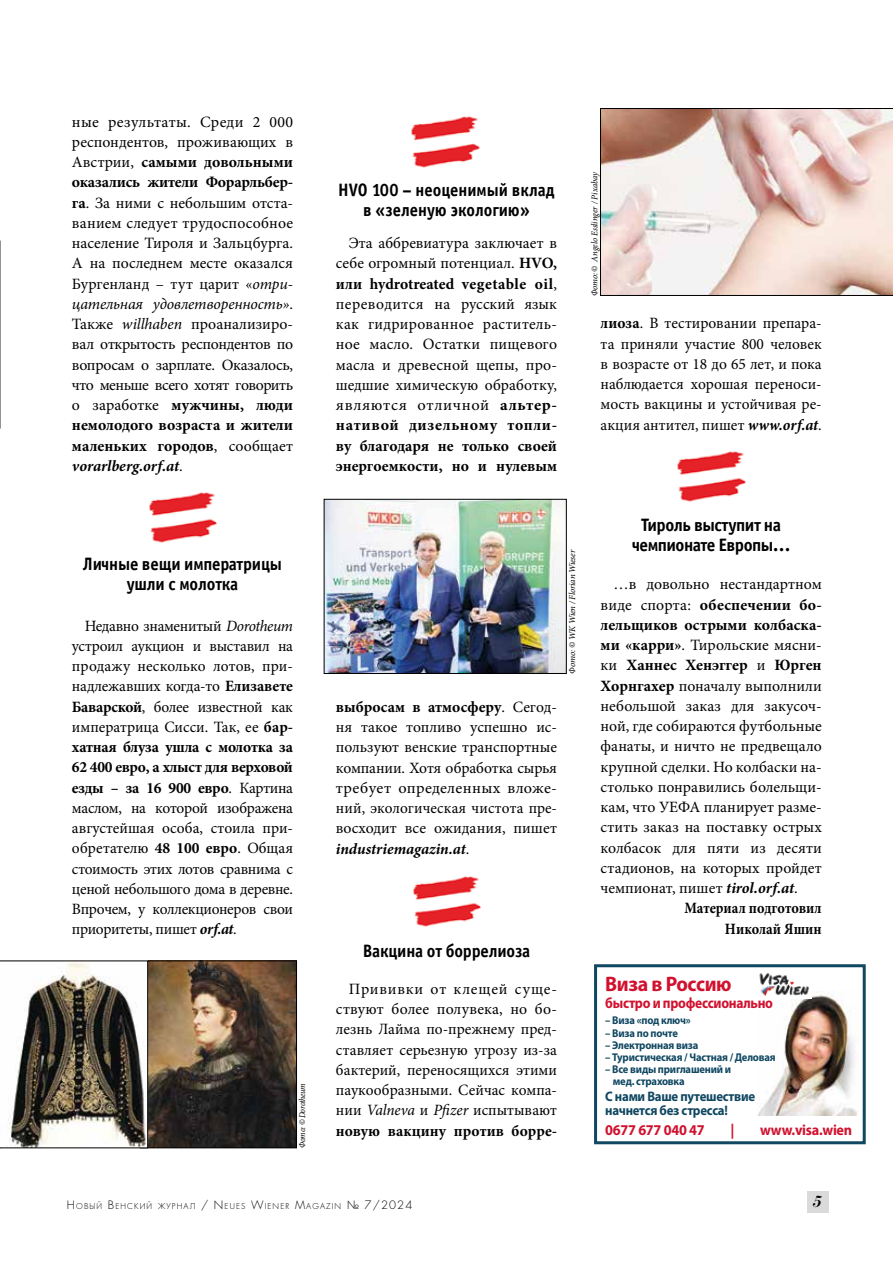
<style>
.page{position:relative;width:893px;height:1263px;background:#fff}
.page>*{position:absolute;margin:0;border:0;box-sizing:border-box;transform-origin:0 0}
.t1{font:700 21px "Myriad Pro";letter-spacing:-.02em;color:#d0122f;scale:.95 1}
.t2{font:18px/20.2px "Officina Sans Bold C";letter-spacing:-.01em;color:#000;text-align:center;scale:.93 1}
.t3{font:18px/20.2px "Officina Sans Bold C";letter-spacing:-.01em;color:#000;text-align:center;scale:.92 1}
.t4{font:18px/20.2px "Officina Sans Bold C";letter-spacing:-.03em;color:#000;text-align:center;scale:.96 1}
.t5{font:italic 16.5px "Paragon Nord C";color:#000}
.t6{font:15.75px/20.2px "Minion Pro";color:#000;text-align:justify}
.t7{font:700 15.75px "Minion Pro";color:#000}
.t8{font:700 15.75px "Minion Pro";color:#000;scale:.9 1}
.t9{font:700 15px "Myriad Pro";letter-spacing:-.02em;color:#d0122f;scale:.95 1}
.t10{font:700 15px "Myriad Pro";letter-spacing:-.02em;color:#d0122f;scale:.9 1}
.t11{font:700 13.8px/13.8px "Myriad Pro";letter-spacing:-.02em;color:#104761;scale:.93 1}
.t12{font:700 11.25px/12px "Myriad Pro";letter-spacing:-.02em;color:#104761;scale:.94 1}
.t13{font:italic 9px "Minion Pro";letter-spacing:-.025em;color:#000}
.t14{font:italic 9px "Minion Pro";letter-spacing:-.025em;color:#000;scale:.91 1}
.t15{font:7.8px "Favorit Light C";letter-spacing:.145em;color:#000}
.s1{font-weight:700}
.s2{font-style:italic}
.s3{font-weight:700;font-style:italic}
.s4{font-weight:400}
.s5{font-size:11.25px}
</style>
<div class="page">
<div style="left:807px;top:1192px;width:21px;height:21px;background:#dadada"></div>
<svg style="left:0;top:241px;width:1px;height:187px"></svg>
<svg style="left:600px;top:108px;width:293px;height:188px"></svg>
<img style="left:326px;top:501px;width:238px;height:170px">
<div style="left:324px;top:499px;width:242px;height:174px;border:1px solid #000"></div>
<img style="left:149px;top:492px;width:68px;height:51px">
<img style="left:677px;top:451px;width:69px;height:51px">
<img style="left:413px;top:876px;width:68px;height:51px">
<img style="left:411px;top:117px;width:69px;height:51px">
<img style="left:148px;top:963px;width:147px;height:183px">
<div style="left:140px;top:961px;width:157px;height:187px;border:1px solid #000"></div>
<svg style="left:0;top:961px;width:148px;height:187px"></svg>
<div style="left:594px;top:964px;width:272px;height:180px;background:#fff;border:3px solid #104761"></div>
<img style="left:757px;top:991px;width:101px;height:124px">
<img style="left:757px;top:973px;width:54px;height:25px">
<p class="t6" style="left:72px;top:112px;width:223px">ные результаты. Среди 2 000 респондентов, проживающих в Австрии, <span class="s1">самыми довольными оказались жители Форарльбер&shy;га</span>. За ними с небольшим отста&shy;ванием следует трудоспособное население Тироля и Зальцбурга.<br>А на последнем месте оказался Бургенланд – тут царит «<span class="s2">отри&shy;цательная удовлетворенность»</span>.<br>Также <span class="s2">willhaben</span> проанализиро&shy;вал открытость респондентов по вопросам о зарплате. Оказалось, что меньше всего хотят говорить о заработке <span class="s1">мужчины, люди немолодого возраста и жители маленьких городов</span>, сообщает <span class="s3">vorarlberg.orf.at</span>.</p>
<p class="t2" style="left:83px;top:554px;width:215px">Личные вещи императрицы ушли с молотка</p>
<p class="t6" style="left:72px;top:616px;width:223px;text-indent:13px">Недавно знаменитый <span class="s2">Dorotheum </span>устроил аукцион и выставил на продажу несколько лотов, при&shy;надлежавших когда-то <span class="s1">Елизавете Баварской</span>, более известной как императрица Сисси. Так, ее <span class="s1">бар&shy;хатная блуза ушла с молотка за 62 400 евро, а хлыст для верховой езды – за 16 900 евро</span>. Картина маслом, на которой изображена августейшая особа, стоила при&shy;обретателю <span class="s1">48 100 евро</span>. Общая стоимость этих лотов сравнима с ценой небольшого дома в деревне.<br>Впрочем, у коллекционеров свои приоритеты, пишет <span class="s3">orf.at</span>.</p>
<p class="t14" style="left:296px;top:1148px;width:73px;rotate:-90deg">Фото: © Dorotheum</p>
<p class="t3" style="left:338px;top:180px;width:237px">HVO 100 – неоценимый вклад в «зеленую экологию»</p>
<p class="t6" style="left:336px;top:233px;width:223px;text-indent:13px">Эта аббревиатура заключает в себе огромный потенциал. <span class="s1">HVO, или hydrotreated vegetable oil</span>, переводится на русский язык как гидрированное раститель&shy;ное масло. Остатки пищевого масла и древесной щепы, про&shy;шедшие химическую обработку, являются отличной <span class="s1">альтер&shy;нативой дизельному топли&shy;ву благодаря не только своей энергоемкости, но и нулевым</span></p>
<p class="t13" style="left:589px;top:296px;width:126px;rotate:-90deg">Фото: © Angelo Esslinger / Pixabay</p>
<p class="t6" style="left:601px;top:313px;width:223px"><span class="s1">лиоза</span>. В тестировании препара&shy;та приняли участие 800 человек в возрасте от 18 до 65 лет, и пока наблюдается хорошая переноси&shy;мость вакцины и устойчивая ре&shy;акция антител, пишет <span class="s3">www.orf.at</span>.</p>
<p class="t6" style="left:336px;top:697px;width:223px"><span class="s1">выбросам в атмосферу</span>. Сегод&shy;ня такое топливо успешно ис&shy;пользуют венские транспортные компании. Хотя обработка сырья требует определенных вложе&shy;ний, экологическая чистота пре&shy;восходит все ожидания, пишет <span class="s3">industriemagazin.at</span>.</p>
<p class="t13" style="left:566px;top:673px;width:125px;rotate:-90deg">Фото: © WK Wien / Florian Wieser</p>
<p class="t2" style="left:363px;top:941px;width:182px">Вакцина от боррелиоза</p>
<p class="t6" style="left:336px;top:979px;width:223px;text-indent:13px">Прививки от клещей суще&shy;ствуют более полувека, но бо&shy;лезнь Лайма по-прежнему пред&shy;ставляет серьезную угрозу из-за бактерий, переносящихся этими паукообразными. Сейчас компа&shy;нии <span class="s2">Valneva</span> и <span class="s2">Pfizer</span> испытывают <span class="s1">новую вакцину против борре-</span></p>
<p class="t4" style="left:632px;top:515px;width:167px">Тироль выступит на чемпионате Европы…</p>
<p class="t6" style="left:613px;top:574px;width:210px">…в довольно нестандартном</p>
<p class="t7" style="left:601px;top:593px;width:223px"><span class="s4">виде спорта:</span> обеспечении бо-</p>
<p class="t7" style="left:601px;top:614px;width:223px">лельщиков острыми колбаска-</p>
<p class="t6" style="left:601px;top:635px;width:223px"><span class="s1">ми «карри»</span>. Тирольские мясни-</p>
<p class="t7" style="left:601px;top:654px;width:223px"><span class="s4">ки</span> Ханнес Хенэггер <span class="s4">и</span> Юрген</p>
<p class="t6" style="left:601px;top:675px;width:223px"><span class="s1">Хорнгахер</span> поначалу выполнили</p>
<p class="t6" style="left:601px;top:696px;width:223px">небольшой заказ для закусоч-</p>
<p class="t6" style="left:601px;top:716px;width:223px">ной, где собираются футбольные</p>
<p class="t6" style="left:601px;top:736px;width:223px">фанаты, и ничто не предвещало</p>
<p class="t6" style="left:601px;top:756px;width:223px">крупной сделки. Но колбаски на-</p>
<p class="t6" style="left:601px;top:777px;width:223px">столько понравились болельщи-</p>
<p class="t6" style="left:601px;top:797px;width:223px">кам, что УЕФА планирует разме-</p>
<p class="t6" style="left:601px;top:817px;width:223px">стить заказ на поставку острых</p>
<p class="t6" style="left:601px;top:837px;width:223px">колбасок для пяти из десяти</p>
<p class="t6" style="left:601px;top:858px;width:223px">стадионов, на которых пройдет</p>
<p class="t6" style="left:601px;top:878px;width:199px">чемпионат, пишет <span class="s3">tirol.orf.at</span>.</p>
<p class="t8" style="left:684px;top:897px;width:154px">Материал подготовил</p>
<p class="t8" style="left:725px;top:917px;width:109px">Николай Яшин</p>
<h1 class="t1" style="left:605px;top:971px;width:134px">Виза в Россию</h1>
<p class="t10" style="left:605px;top:993px;width:188px">быстро и профессионально</p>
<p class="t12" style="left:605px;top:1014px;width:92px">– Виза «под ключ»</p>
<p class="t12" style="left:605px;top:1026px;width:79px">– Виза по почте</p>
<p class="t12" style="left:605px;top:1038px;width:101px">– Электронная виза</p>
<p class="t12" style="left:605px;top:1050px;width:183px">– Туристическая / Частная / Деловая</p>
<p class="t12" style="left:613px;top:1062px;width:127px;text-indent:-8px">– Все виды приглашений и мед. страховка</p>
<p class="t11" style="left:605px;top:1089px;width:163px">С нами Ваше путешествие начнется без стресса!</p>
<p class="t9" style="left:605px;top:1120px;width:106px">0677 677 040 47</p>
<p class="t9" style="left:730px;top:1120px;width:6px">|</p>
<p class="t9" style="left:760px;top:1120px;width:98px">www.visa.wien</p>
<p class="t15" style="left:67px;top:1201px;width:347px"><span class="s5">Н</span>ОВЫЙ <span class="s5">В</span>ЕНСКИЙ ЖУРНАЛ <span class="s5">/</span> <span class="s5">N</span>EUES <span class="s5">W</span>IEN ER <span class="s5">M</span>AGAZIN <span class="s5">№ 7/2024</span></p>
<p class="t5" style="left:812px;top:1192px;width:11px">5</p>
</div>
